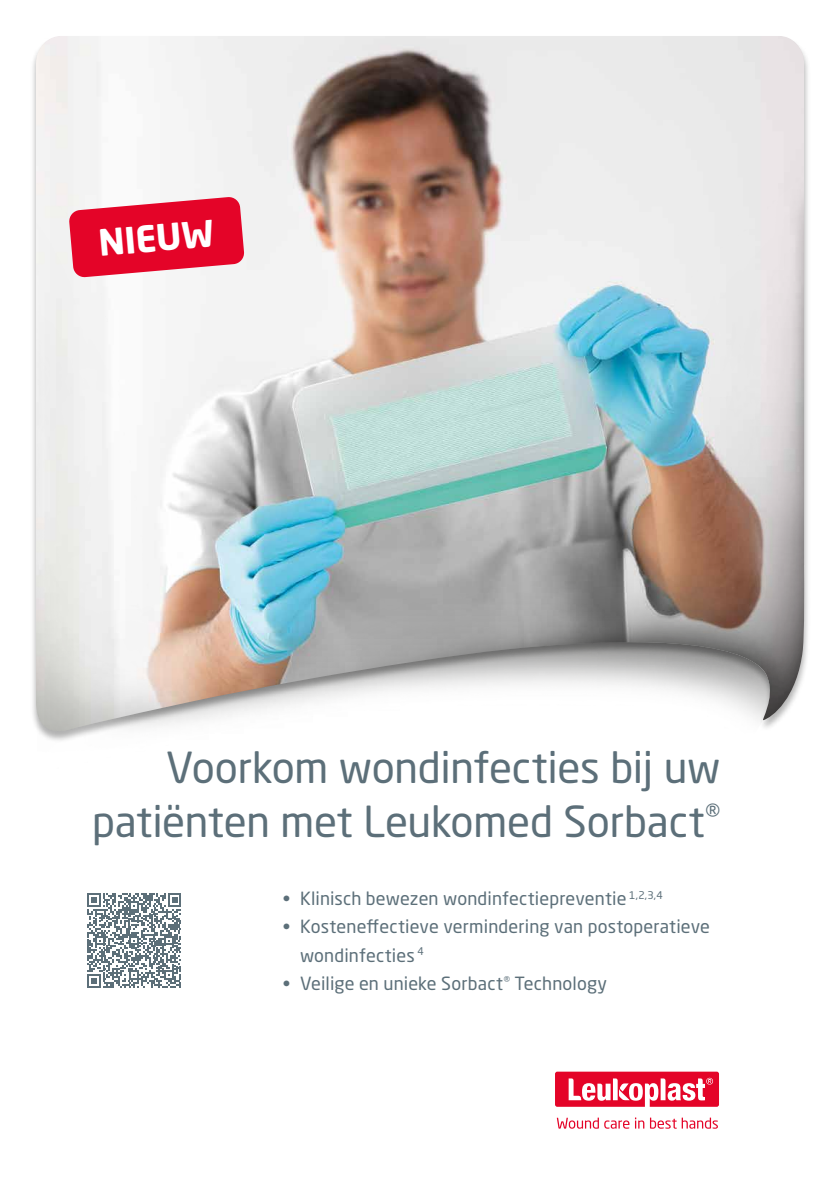
<style>
.page{position:relative;width:840px;height:1191px;background:#fff}
.page>*{position:absolute;margin:0;border:0;box-sizing:border-box;transform-origin:0 0}
.t1{font:42.4px/53.8px "Neo Sans W1 G";letter-spacing:-.005em;color:#5c6f79;text-align:right}
.t2{font:700 36px "Neo Sans W1 G";color:#fff}
.t3{font:18px/28px "Neo Sans W1 G";letter-spacing:.005em;color:#5c6f79}
</style>
<div class="page">
<div style="left:30px;top:36px;width:780px;height:707px;background:#000;opacity:.3"></div>
<img style="left:36px;top:36px;width:768px;height:696px">
<svg style="left:87px;top:893px;width:94px;height:94px"></svg>
<svg style="left:553px;top:1070px;width:167px;height:38px"></svg>
<svg style="left:554px;top:1071px;width:164px;height:35px"></svg>
<svg style="left:556px;top:1117px;width:161px;height:11px"></svg>
<svg style="left:69px;top:197px;width:175px;height:81px"></svg>
<h2 class="t2" style="left:97px;top:219px;width:117px;rotate:-5deg">NIEUW</h2>
<h1 class="t1" style="left:92px;top:739px;width:629px">Voorkom wondinfecties bij uw patiënten met Leukomed Sorbact<sup>®</sup></h1>
<p class="t3" style="left:283px;top:884px;width:381px">• Klinisch bewezen wondinfectiepreventie <sup>1,2,3,4</sup></p>
<p class="t3" style="left:300px;top:912px;width:411px;text-indent:-17px">• Kosteneffectieve vermindering van postoperatieve wondinfecties <sup>4</sup></p>
<p class="t3" style="left:283px;top:968px;width:325px">• Veilige en unieke Sorbact<sup>®</sup> Technology</p>
</div>
